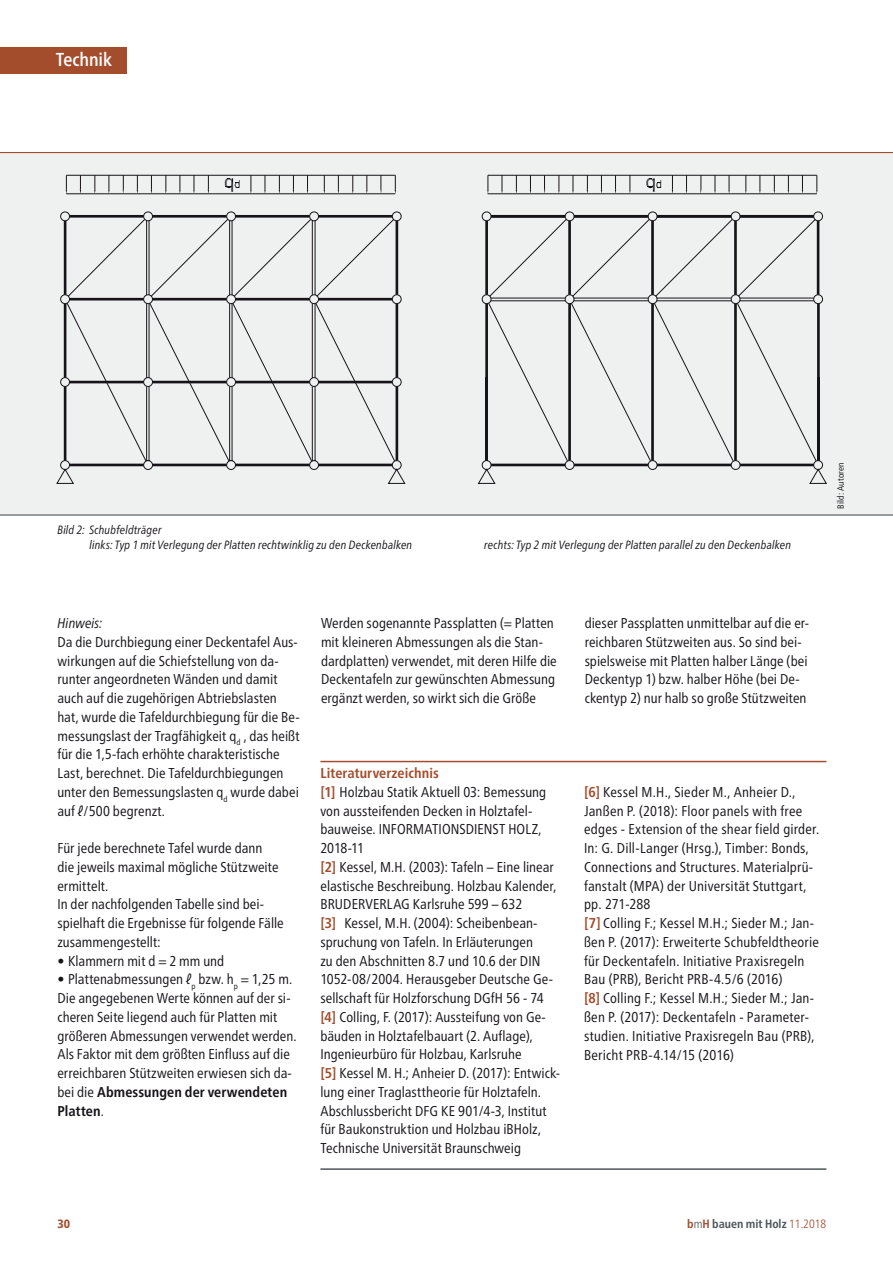
<style>
.page{position:relative;width:893px;height:1263px;background:#fff}
.page>*{position:absolute;margin:0;border:0;box-sizing:border-box;transform-origin:0 0}
.t1{font:500 condensed 18.75px "Frutiger Neue LT Pro";letter-spacing:-.01em;color:#fff}
.t2{font:condensed 14.25px/18.8px "Frutiger Neue LT Pro";letter-spacing:.005em;color:#171419}
.t3{font:italic condensed 14.25px "Frutiger Neue LT Pro";letter-spacing:.005em;color:#171419}
.t4{font:italic condensed 12px/15px "Frutiger Neue LT Pro";letter-spacing:.015em;color:#171419}
.t5{font:700 condensed 12px "Frutiger Neue LT Pro";color:#4e5759}
.t6{font:800 condensed 12px "Frutiger Neue LT Pro";color:#a44d2c}
.t7{font:condensed 9px "Frutiger Neue LT Pro";letter-spacing:.02em;color:#171419}
.s1{font-style:italic;font-size:15px}
.s2{font-weight:700}
.s3{font-weight:700;color:#a44d2c}
.s4{color:#a44d2c}
.s5{font-weight:300}
.s6{font-weight:300;color:#a44d2c}
</style>
<div class="page">
<div style="left:0;top:47px;width:126px;height:26px;background:#a44d2c"></div>
<hr style="left:320px;top:761px;width:506px;height:1px;background:#a44d2c">
<hr style="left:320px;top:1168px;width:506px;height:2px;background:#4e5759">
<div style="left:0;top:153px;width:893px;height:362px;background:#eff0f0"></div>
<hr style="left:0;top:152px;width:893px;height:1px;background:#a44d2c">
<hr style="left:817px;top:304px;width:3px;height:156px;background:#171419">
<svg style="left:478px;top:460px;width:348px;height:23px"></svg>
<svg style="left:57px;top:220px;width:348px;height:263px"></svg>
<hr style="left:817px;top:221px;width:2px;height:74px;background:#171419">
<hr style="left:66px;top:194px;width:329px;height:1px;background:#171419">
<svg style="left:66px;top:175px;width:1px;height:19px"></svg>
<hr style="left:488px;top:194px;width:329px;height:1px;background:#171419">
<svg style="left:816px;top:175px;width:2px;height:19px"></svg>
<svg style="left:67px;top:175px;width:749px;height:286px"></svg>
<hr style="left:491px;top:215px;width:74px;height:3px;background:#171419">
<hr style="left:574px;top:215px;width:74px;height:3px;background:#171419">
<hr style="left:657px;top:215px;width:74px;height:3px;background:#171419">
<hr style="left:740px;top:215px;width:74px;height:3px;background:#171419">
<hr style="left:0;top:514px;width:893px;height:2px;background:#4e5759">
<h1 class="t1" style="left:56px;top:48px;width:57px">Technik</h1>
<p class="t4" style="left:89px;top:523px;width:324px;text-indent:-32px">Bild 2: Schubfeldträger<br>links: Typ 1 mit Verlegung der Platten rechtwinklig zu den Deckenbalken</p>
<p class="t4" style="left:484px;top:537px;width:308px">rechts: Typ 2 mit Verlegung der Platten parallel zu den Deckenbalken</p>
<p class="t7" style="left:835px;top:509px;width:48px;rotate:-90deg">Bild: Autoren</p>
<p class="t3" style="left:57px;top:615px;width:47px">Hinweis:</p>
<p class="t2" style="left:57px;top:632px;width:244px">Da die Durchbiegung einer Deckentafel Aus&shy;wirkungen auf die Schiefstellung von da&shy;runter angeordneten Wänden und damit auch auf die zugehörigen Abtriebslasten hat, wurde die Tafeldurchbiegung für die Be&shy;messungslast der Tragfähigkeit q<sub>d</sub> , das heißt für die 1,5-fach erhöhte charakteristische Last, berechnet. Die Tafeldurchbiegungen unter den Bemessungslasten q<sub>d</sub> wurde dabei auf <span class="s1">ℓ</span>/500 begrenzt.</p>
<p class="t2" style="left:57px;top:839px;width:228px">Für jede berechnete Tafel wurde dann<br>die jeweils maximal mögliche Stützweite ermittelt.<br>In der nachfolgenden Tabelle sind bei&shy;spielhaft die Ergebnisse für folgende Fälle zusammengestellt:</p>
<p class="t2" style="left:57px;top:951px;width:168px"><span class="s2">•</span> Klammern mit d = 2 mm und</p>
<p class="t2" style="left:57px;top:970px;width:241px"><span class="s2">•</span> Plattenabmessungen <span class="s1">ℓ</span><sub>p</sub> bzw. h<sub>p</sub> = 1,25 m.<br>Die angegebenen Werte können auf der si&shy;cheren Seite liegend auch für Platten mit größeren Abmessungen verwendet werden.<br>Als Faktor mit dem größten Einfluss auf die erreichbaren Stützweiten erwiesen sich da&shy;bei die <span class="s2">Abmessungen der verwendeten Platten</span>.</p>
<p class="t2" style="left:321px;top:614px;width:237px">Werden sogenannte Passplatten (= Platten mit kleineren Abmessungen als die Stan&shy;dardplatten) verwendet, mit deren Hilfe die Deckentafeln zur gewünschten Abmessung ergänzt werden, so wirkt sich die Größe</p>
<p class="t2" style="left:585px;top:614px;width:226px">dieser Passplatten unmittelbar auf die er&shy;reichbaren Stützweiten aus. So sind bei&shy;spielsweise mit Platten halber Länge (bei Deckentyp 1) bzw. halber Höhe (bei De&shy;ckentyp 2) nur halb so große Stützweiten</p>
<p class="t2" style="left:320px;top:764px;width:241px"><span class="s3">Literaturverzeichnis<br>[1]</span> Holzbau Statik Aktuell 03: Bemessung von aussteifenden Decken in Holztafel&shy;bauweise. INFORMATIONSDIENST HOLZ, 2018-11<br><span class="s3">[2]</span> Kessel, M.H. (2003): Tafeln – Eine linear elastische Beschreibung. Holzbau Kalender, BRUDERVERLAG Karlsruhe 599 – 632<br><span class="s3">[3]</span> Kessel, M.H. (2004): Scheibenbean&shy;spruchung von Tafeln. In Erläuterungen<br>zu den Abschnitten 8.7 und 10.6 der DIN 1052-08/2004. Herausgeber Deutsche Ge&shy;sellschaft für Holzforschung DGfH 56 - 74 <span class="s3">[4]</span> Colling, F. (2017): Aussteifung von Ge&shy;bäuden in Holztafelbauart (2. Auflage), Ingenieurbüro für Holzbau, Karlsruhe<br><span class="s3">[5]</span> Kessel M. H.; Anheier D. (2017): Entwick&shy;lung einer Traglasttheorie für Holztafeln.<br>Abschlussbericht DFG KE 901/4-3, Institut für Baukonstruktion und Holzbau iBHolz, Technische Universität Braunschweig</p>
<p class="t2" style="left:584px;top:782px;width:237px"><span class="s3">[6]</span> Kessel M.H., Sieder M., Anheier D., Janßen P. (2018): Floor panels with free edges - Extension of the shear field girder.<br>In: G. Dill-Langer (Hrsg.), Timber: Bonds, Connections and Structures. Materialprü&shy;fanstalt (MPA) der Universität Stuttgart, pp. 271-288<br><span class="s3">[7]</span> Colling F.; Kessel M.H.; Sieder M.; Jan&shy;ßen P. (2017): Erweiterte Schubfeldtheorie für Deckentafeln. Initiative Praxisregeln Bau (PRB), Bericht PRB-4.5/6 (2016)<br><span class="s3">[8]</span> Colling F.; Kessel M.H.; Sieder M.; Jan&shy;ßen P. (2017): Deckentafeln - Parameter&shy;studien. Initiative Praxisregeln Bau (PRB), Bericht PRB-4.14/15 (2016)</p>
<p class="t6" style="left:57px;top:1217px;width:14px">30</p>
<p class="t5" style="left:687px;top:1217px;width:140px"><span class="s4">b</span><span class="s5">m</span><span class="s4">H</span> bauen mit Holz <span class="s6">11.2018</span></p>
</div>
